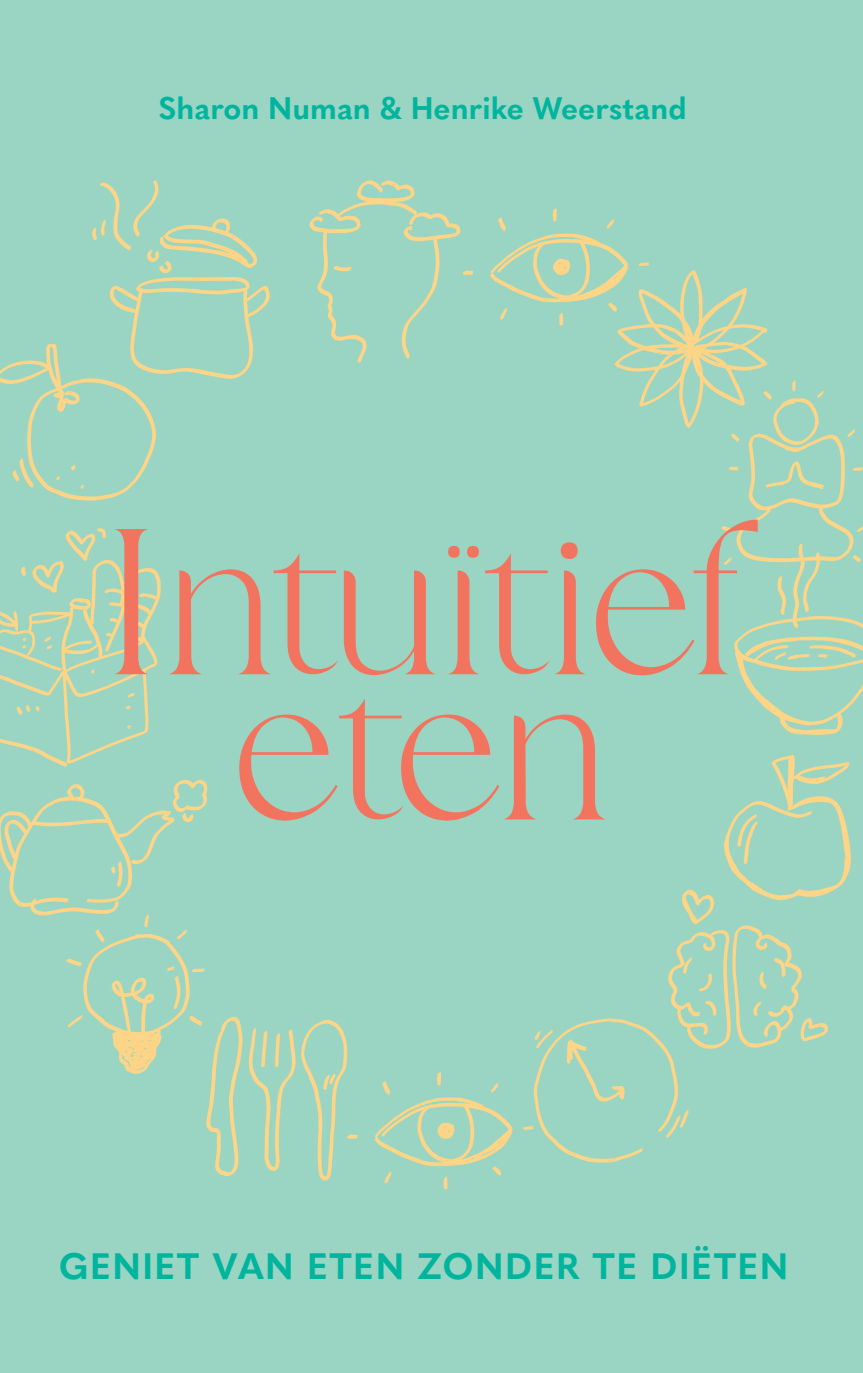
<style>
.page{position:relative;width:863px;height:1373px;background:#fff}
.page>*{position:absolute;margin:0;border:0;box-sizing:border-box;transform-origin:0 0}
.t1{font:296.1px "Bulgari";letter-spacing:-.015em;color:#f3745e}
.t2{font:700 36.23px "Quasimoda";letter-spacing:.04em;color:#00b49e}
.t3{font:700 30.82px "Quasimoda";color:#00b49e}
</style>
<div class="page">
<div style="left:0;top:0;width:863px;height:1372px;background:#9ad5c3"></div>
<img style="left:0;top:180px;width:863px;height:1010px">
<p class="t3" style="left:159px;top:84px;width:529px">Sharon Numan &amp; Henrike Weerstand</p>
<h1 class="t1" style="left:104px;top:472px;width:639px">Intuïtief</h1>
<h1 class="t1" style="left:234px;top:617px;width:379px">eten</h1>
<p class="t2" style="left:59px;top:1237px;width:731px">GENIET VAN ETEN ZONDER TE DIËTEN</p>
</div>
